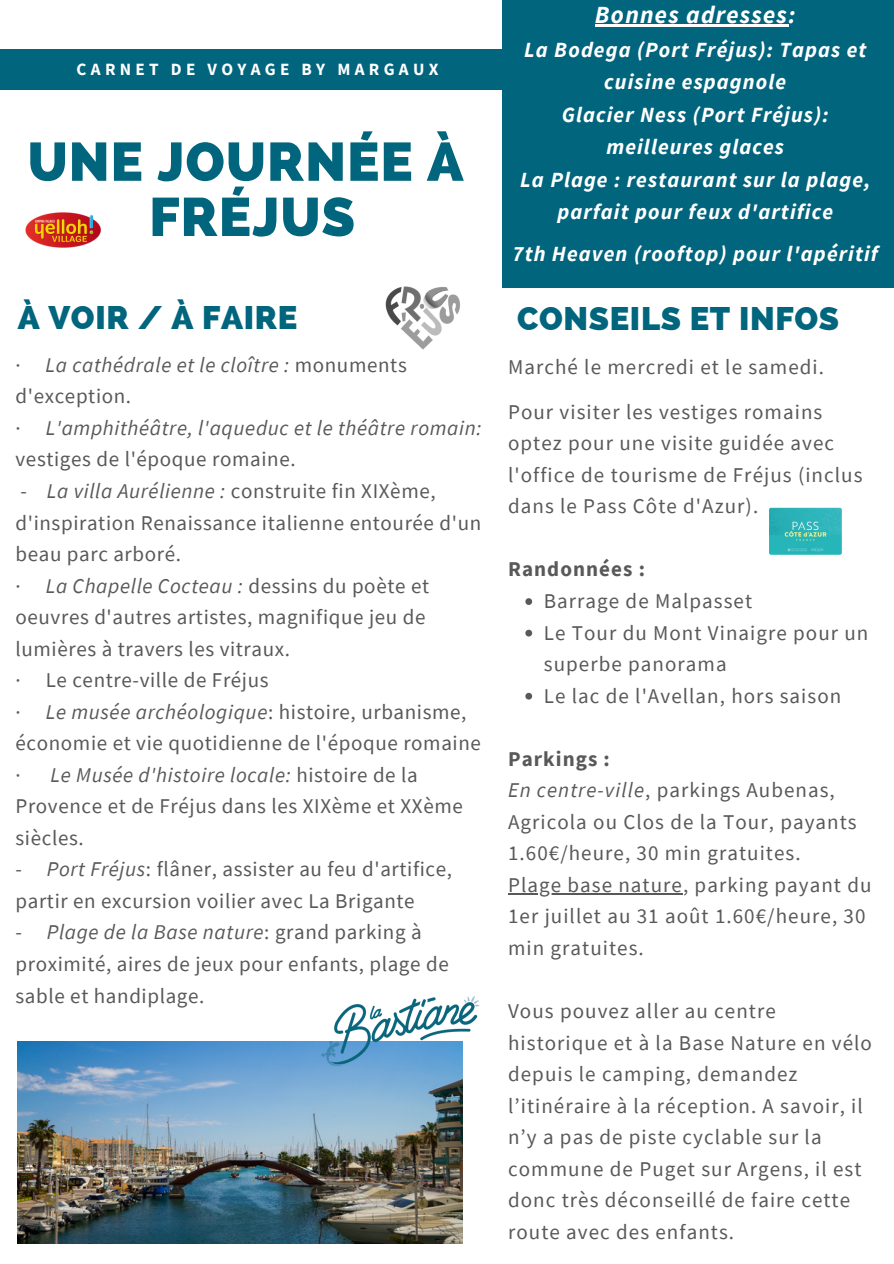
<style>
.page{position:relative;width:894px;height:1264px;background:#fff}
.page>*{position:absolute;margin:0;border:0;box-sizing:border-box;transform-origin:0 0}
.t1{font:800 54px/55.2px "Raleway";letter-spacing:.02em;color:#01657d;text-align:center}
.t2{font:800 32.7px "Raleway";letter-spacing:.02em;color:#01657d}
.t3{font:italic 700 24.6px "Source Sans Pro";letter-spacing:.05em;color:#fff}
.t4{font:italic 700 21.6px/32.4px "Source Sans Pro";letter-spacing:.05em;color:#fff;text-align:center}
.t5{font:21px/31.5px "Source Sans Pro";letter-spacing:.05em;color:#595959}
.t6{font:21px/31.5px "Source Sans Pro";letter-spacing:.03em;color:#595959}
.t7{font:italic 21px/31.5px "Source Sans Pro";letter-spacing:.03em;color:#595959}
.t8{font:700 21px "Source Sans Pro";letter-spacing:.05em;color:#595959}
.t9{font:700 17.1px "Source Sans Pro";letter-spacing:.25em;color:#fff}
.s1{font-style:normal}
.s2{font-style:italic}
.s3{font-weight:700}
</style>
<div class="page">
<div style="left:502px;top:0;width:391px;height:287px;background:#01657d"></div>
<svg style="left:525px;top:598px;width:7px;height:7px"></svg>
<svg style="left:525px;top:629px;width:7px;height:7px"></svg>
<svg style="left:525px;top:692px;width:7px;height:7px"></svg>
<hr style="left:508px;top:893px;width:175px;height:1px;background:#595959">
<img style="left:18px;top:1041px;width:444px;height:202px">
<img style="left:769px;top:507px;width:72px;height:48px">
<img style="left:385px;top:286px;width:75px;height:64px">
<img style="left:25px;top:212px;width:76px;height:36px">
<div style="left:0;top:49px;width:510px;height:41px;background:#01657d"></div>
<img style="left:313px;top:996px;width:167px;height:80px">
<hr style="left:594px;top:24px;width:194px;height:2px;background:#fff">
<p class="t9" style="left:77px;top:58px;width:363px">CARNET DE VOYAGE BY MARGAUX</p>
<h1 class="t1" style="left:28px;top:134px;width:437px">UNE JOURNÉE À<br>FRÉJUS</h1>
<h2 class="t2" style="left:18px;top:298px;width:281px">À VOIR / À FAIRE</h2>
<p class="t7" style="left:16px;top:348px;width:467px"><span class="s1">·</span> La cathédrale et le cloître : <span class="s1">monuments d'exception.<br>·</span> L'amphithéâtre, l'aqueduc et le théâtre romain: <span class="s1">vestiges de l'époque romaine.</span></p>
<p class="t6" style="left:16px;top:475px;width:467px">- <span class="s2">La villa Aurélienne :</span> construite fin XIXème, d'inspiration Renaissance italienne entourée d'un beau parc arboré.<br>· <span class="s2">La Chapelle Cocteau :</span> dessins du poète et oeuvres d'autres artistes, magnifique jeu de lumières à travers les vitraux.<br>· Le centre-ville de Fréjus<br>· <span class="s2">Le musée archéologique</span>: histoire, urbanisme, économie et vie quotidienne de l'époque romaine · <span class="s2">Le Musée d'histoire locale:</span> histoire de la Provence et de Fréjus dans les XIXème et XXème siècles.</p>
<p class="t6" style="left:16px;top:853px;width:438px">- <span class="s2">Port Fréjus</span>: flâner, assister au feu d'artifice, partir en excursion voilier avec La Brigante</p>
<p class="t6" style="left:16px;top:916px;width:434px">- <span class="s2">Plage de la Base nature</span>: grand parking à proximité, aires de jeux pour enfants, plage de sable et handiplage.</p>
<p class="t3" style="left:594px;top:-2px;width:202px">Bonnes adresses:</p>
<p class="t4" style="left:520px;top:33px;width:352px">La Bodega (Port Fréjus): Tapas et cuisine espagnole<br>Glacier Ness (Port Fréjus): meilleures glaces<br>La Plage : restaurant sur la plage, parfait pour feux d'artifice</p>
<p class="t4" style="left:512px;top:237px;width:367px">7th Heaven (rooftop) pour l'apéritif</p>
<h2 class="t2" style="left:517px;top:299px;width:323px">CONSEILS ET INFOS</h2>
<p class="t5" style="left:508px;top:344px;width:317px;line-height:45px">Marché le mercredi et le samedi.<br>Pour visiter les vestiges romains</p>
<p class="t5" style="left:508px;top:427px;width:356px">optez pour une visite guidée avec l'office de tourisme de Fréjus (inclus dans le Pass Côte d'Azur).</p>
<p class="t8" style="left:508px;top:555px;width:138px">Randonnées :</p>
<p class="t5" style="left:543px;top:584px;width:326px">Barrage de Malpasset<br>Le Tour du Mont Vinaigre pour un superbe panorama<br>Le lac de l'Avellan, hors saison</p>
<p class="t5" style="left:508px;top:742px;width:365px"><span class="s3">Parkings :<br></span><span class="s2">En centre-ville</span>, parkings Aubenas,<br>Agricola ou Clos de la Tour, payants<br>1.60€/heure, 30 min gratuites.<br>Plage base nature, parking payant du<br>1er juillet au 31 août 1.60€/heure, 30 min gratuites.</p>
<p class="t5" style="left:508px;top:994px;width:365px">Vous pouvez aller au centre historique et à la Base Nature en vélo depuis le camping, demandez l’itinéraire à la réception. A savoir, il n’y a pas de piste cyclable sur la commune de Puget sur Argens, il est donc très déconseillé de faire cette route avec des enfants.</p>
</div>
